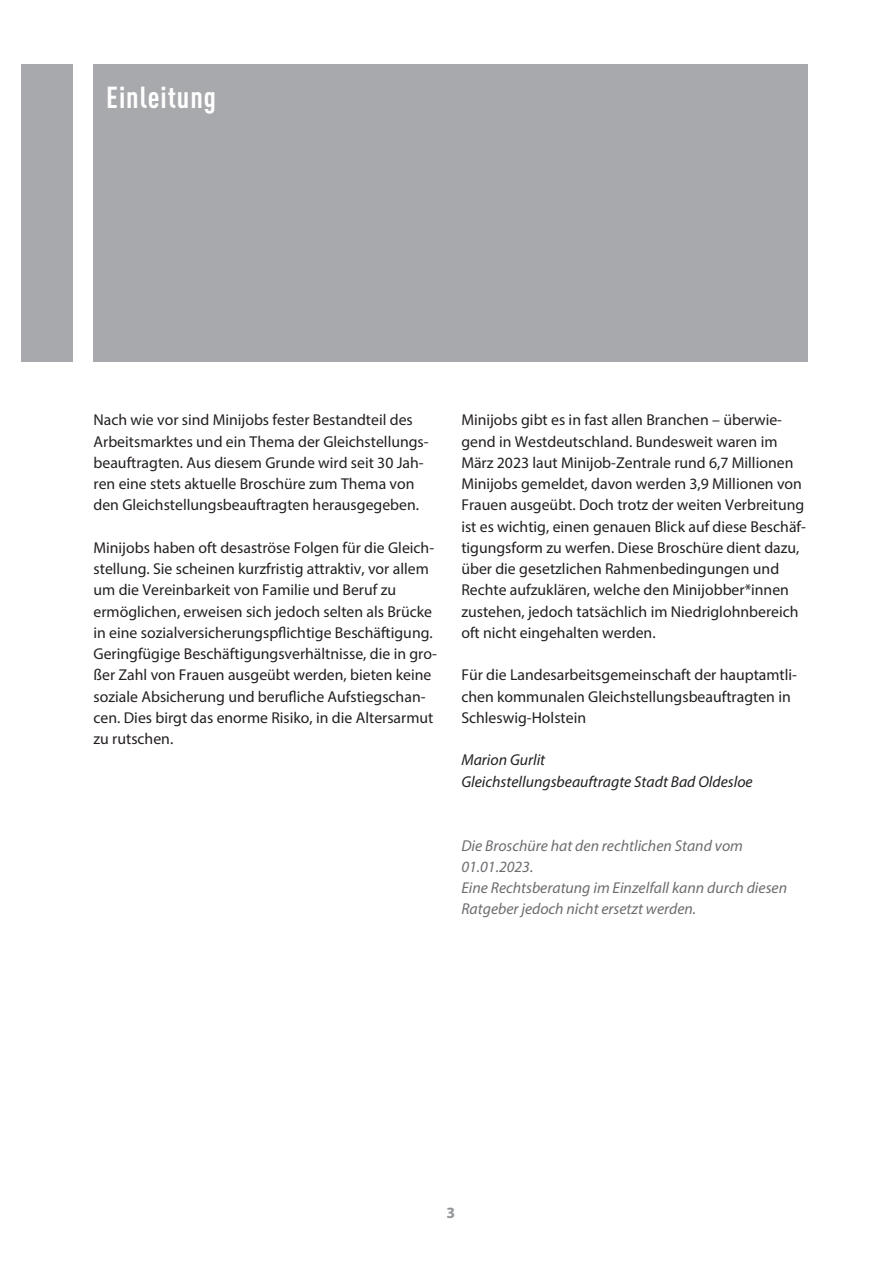
<style>
.page{position:relative;width:893px;height:1263px;background:#fff}
.page>*{position:absolute;margin:0;border:0;box-sizing:border-box;transform-origin:0 0}
.Head_1____Kapitel{font:700 condensed 30px "DINOT";letter-spacing:.03em;color:#fff}
.Text{font:15.75px/21.3px "Myriad Pro";color:#231f20}
.Text-2{font:italic 15.75px/21.3px "Myriad Pro";color:#6c6d70}
.Text-3{font:italic 15.75px/21.3px "Myriad Pro";color:#231f20}
.t1{font:700 15.75px "Myriad Pro";color:#939598}
</style>
<div class="page">
<div style="left:21px;top:64px;width:51px;height:297px;background:#a8a9ad"></div>
<div style="left:94px;top:64px;width:714px;height:297px;background:#a8a9ad"></div>
<p class="Head_1____Kapitel" style="left:106px;top:79px;width:111px">Einleitung</p>
<p class="Text" style="left:94px;top:409px;width:336px">Nach wie vor sind Minijobs fester Bestandteil des Arbeitsmarktes und ein Thema der Gleichstellungs&shy;beauftragten. Aus diesem Grunde wird seit 30 Jah&shy;ren eine stets aktuelle Broschüre zum Thema von den Gleichstellungsbeauftragten herausgegeben.</p>
<p class="Text" style="left:94px;top:537px;width:345px">Minijobs haben oft desaströse Folgen für die Gleich&shy;stellung. Sie scheinen kurzfristig attraktiv, vor allem um die Vereinbarkeit von Familie und Beruf zu ermöglichen, erweisen sich jedoch selten als Brücke in eine sozialversicherungspflichtige Beschäftigung.<br>Geringfügige Beschäftigungsverhältnisse, die in gro&shy;ßer Zahl von Frauen ausgeübt werden, bieten keine soziale Absicherung und berufliche Aufstiegschan&shy;cen. Dies birgt das enorme Risiko, in die Altersarmut zu rutschen.</p>
<p class="Text" style="left:461px;top:409px;width:346px">Minijobs gibt es in fast allen Branchen – überwie&shy;gend in Westdeutschland. Bundesweit waren im März 2023 laut Minijob-Zentrale rund 6,7 Millionen Minijobs gemeldet, davon werden 3,9 Millionen von Frauen ausgeübt. Doch trotz der weiten Verbreitung ist es wichtig, einen genauen Blick auf diese Beschäf&shy;tigungsform zu werfen. Diese Broschüre dient dazu, über die gesetzlichen Rahmenbedingungen und Rechte aufzuklären, welche den Minijobber*innen zustehen, jedoch tatsächlich im Niedriglohnbereich oft nicht eingehalten werden.</p>
<p class="Text" style="left:461px;top:664px;width:337px">Für die Landesarbeitsgemeinschaft der hauptamtli&shy;chen kommunalen Gleichstellungsbeauftragten in<br>Schleswig-Holstein</p>
<p class="Text-3" style="left:461px;top:749px;width:293px">Marion Gurlit<br>Gleichstellungsbeauftragte Stadt Bad Oldesloe</p>
<p class="Text-2" style="left:461px;top:834px;width:327px">Die Broschüre hat den rechtlichen Stand vom 01.01.2023.<br>Eine Rechtsberatung im Einzelfall kann durch diesen Ratgeber jedoch nicht ersetzt werden.</p>
<p class="t1" style="left:446px;top:1203px;width:10px">3</p>
</div>
